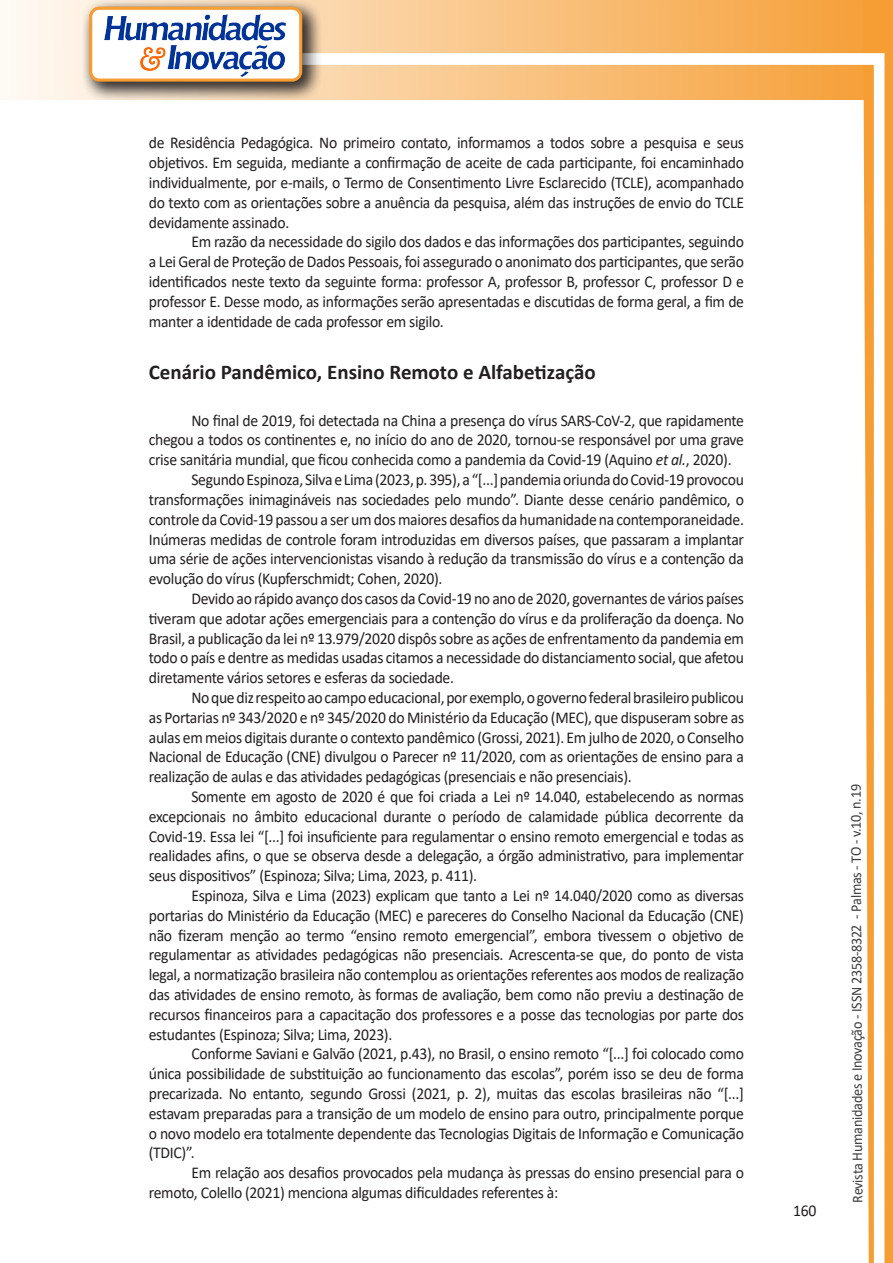
<style>
.page{position:relative;width:893px;height:1263px;background:#fff}
.page>*{position:absolute;margin:0;border:0;box-sizing:border-box;transform-origin:0 0}
.Titulo_2{font:700 21px "Calibri";color:#231f20}
.texto{font:16.5px/19.8px "Calibri";letter-spacing:-.02em;color:#231f20;text-align:justify;scale:.95 1}
.t1{font:15px "Calibri";letter-spacing:-.025em;color:#3e3e3f;scale:.95 1}
.s1{font-style:italic}
</style>
<div class="page">
<svg style="left:5px;top:0;width:858px;height:100px;background:#f9c484"></svg>
<div style="left:302px;top:53px;width:582px;height:12px;background:#fff;border:2px solid #fff"></div>
<svg style="left:863px;top:0;width:30px;height:1263px"></svg>
<div style="left:81px;top:0;width:241px;height:102px;background:#231f20;opacity:.75"></div>
<div style="left:91px;top:8px;width:210px;height:72px;background:#fff;border-radius:9px"></div>
<img style="left:104px;top:14px;width:181px;height:62px">
<div style="left:89px;top:7px;width:213px;height:75px;border:3px solid #f69e34;border-radius:9px"></div>
<p class="texto" style="left:149px;top:133px;width:628px">de Residência Pedagógica. No primeiro contato, informamos a todos sobre a pesquisa e seus objetivos. Em seguida, mediante a confirmação de aceite de cada participante, foi encaminhado individualmente, por e-mails, o Termo de Consentimento Livre Esclarecido (TCLE), acompanhado do texto com as orientações sobre a anuência da pesquisa, além das instruções de envio do TCLE devidamente assinado.</p>
<p class="texto" style="left:149px;top:232px;width:628px;text-indent:43px">Em razão da necessidade do sigilo dos dados e das informações dos participantes, seguindo a Lei Geral de Proteção de Dados Pessoais, foi assegurado o anonimato dos participantes, que serão identificados neste texto da seguinte forma: professor A, professor B, professor C, professor D e professor E. Desse modo, as informações serão apresentadas e discutidas de forma geral, a fim de manter a identidade de cada professor em sigilo.</p>
<p class="Titulo_2" style="left:149px;top:357px;width:448px">Cenário Pandêmico, Ensino Remoto e Alfabetização</p>
<p class="texto" style="left:149px;top:410px;width:628px;text-indent:43px">No final de 2019, foi detectada na China a presença do vírus SARS-CoV-2, que rapidamente chegou a todos os continentes e, no início do ano de 2020, tornou-se responsável por uma grave crise sanitária mundial, que ficou conhecida como a pandemia da Covid-19 (Aquino <span class="s1">et al.</span>, 2020).</p>
<p class="texto" style="left:149px;top:469px;width:628px;text-indent:43px">Segundo Espinoza, Silva e Lima (2023, p. 395), a “[...] pandemia oriunda do Covid-19 provocou transformações inimagináveis nas sociedades pelo mundo”. Diante desse cenário pandêmico, o controle da Covid-19 passou a ser um dos maiores desafios da humanidade na contemporaneidade.<br>Inúmeras medidas de controle foram introduzidas em diversos países, que passaram a implantar uma série de ações intervencionistas visando à redução da transmissão do vírus e a contenção da evolução do vírus (Kupferschmidt; Cohen, 2020).</p>
<p class="texto" style="left:149px;top:588px;width:628px;text-indent:43px">Devido ao rápido avanço dos casos da Covid-19 no ano de 2020, governantes de vários países tiveram que adotar ações emergenciais para a contenção do vírus e da proliferação da doença. No Brasil, a publicação da lei nº 13.979/2020 dispôs sobre as ações de enfrentamento da pandemia em todo o país e dentre as medidas usadas citamos a necessidade do distanciamento social, que afetou diretamente vários setores e esferas da sociedade.</p>
<p class="texto" style="left:149px;top:687px;width:628px;text-indent:43px">No que diz respeito ao campo educacional, por exemplo, o governo federal brasileiro publicou as Portarias nº 343/2020 e nº 345/2020 do Ministério da Educação (MEC), que dispuseram sobre as aulas em meios digitais durante o contexto pandêmico (Grossi, 2021). Em julho de 2020, o Conselho Nacional de Educação (CNE) divulgou o Parecer nº 11/2020, com as orientações de ensino para a realização de aulas e das atividades pedagógicas (presenciais e não presenciais).</p>
<p class="texto" style="left:149px;top:786px;width:628px;text-indent:43px">Somente em agosto de 2020 é que foi criada a Lei nº 14.040, estabelecendo as normas excepcionais no âmbito educacional durante o período de calamidade pública decorrente da Covid-19. Essa lei “[...] foi insuficiente para regulamentar o ensino remoto emergencial e todas as realidades afins, o que se observa desde a delegação, a órgão administrativo, para implementar seus dispositivos” (Espinoza; Silva; Lima, 2023, p. 411).</p>
<p class="texto" style="left:149px;top:885px;width:628px;text-indent:43px">Espinoza, Silva e Lima (2023) explicam que tanto a Lei nº 14.040/2020 como as diversas portarias do Ministério da Educação (MEC) e pareceres do Conselho Nacional da Educação (CNE) não fizeram menção ao termo “ensino remoto emergencial”, embora tivessem o objetivo de regulamentar as atividades pedagógicas não presenciais. Acrescenta-se que, do ponto de vista legal, a normatização brasileira não contemplou as orientações referentes aos modos de realização das atividades de ensino remoto, às formas de avaliação, bem como não previu a destinação de recursos financeiros para a capacitação dos professores e a posse das tecnologias por parte dos estudantes (Espinoza; Silva; Lima, 2023).</p>
<p class="texto" style="left:149px;top:1043px;width:628px;text-indent:43px">Conforme Saviani e Galvão (2021, p.43), no Brasil, o ensino remoto “[...] foi colocado como única possibilidade de substituição ao funcionamento das escolas”, porém isso se deu de forma precarizada. No entanto, segundo Grossi (2021, p. 2), muitas das escolas brasileiras não “[...] estavam preparadas para a transição de um modelo de ensino para outro, principalmente porque o novo modelo era totalmente dependente das Tecnologias Digitais de Informação e Comunicação (TDIC)”.</p>
<p class="texto" style="left:149px;top:1162px;width:628px;text-indent:43px">Em relação aos desafios provocados pela mudança às pressas do ensino presencial para o remoto, Colello (2021) menciona algumas dificuldades referentes à:</p>
<p class="texto" style="left:793px;top:1200px;width:26px">160</p>
<p class="t1" style="left:846px;top:1203px;width:442px;rotate:-90deg">Revista Humanidades e Inovação - ISSN 2358-8322 - Palmas - TO - v.10, n.19</p>
</div>
